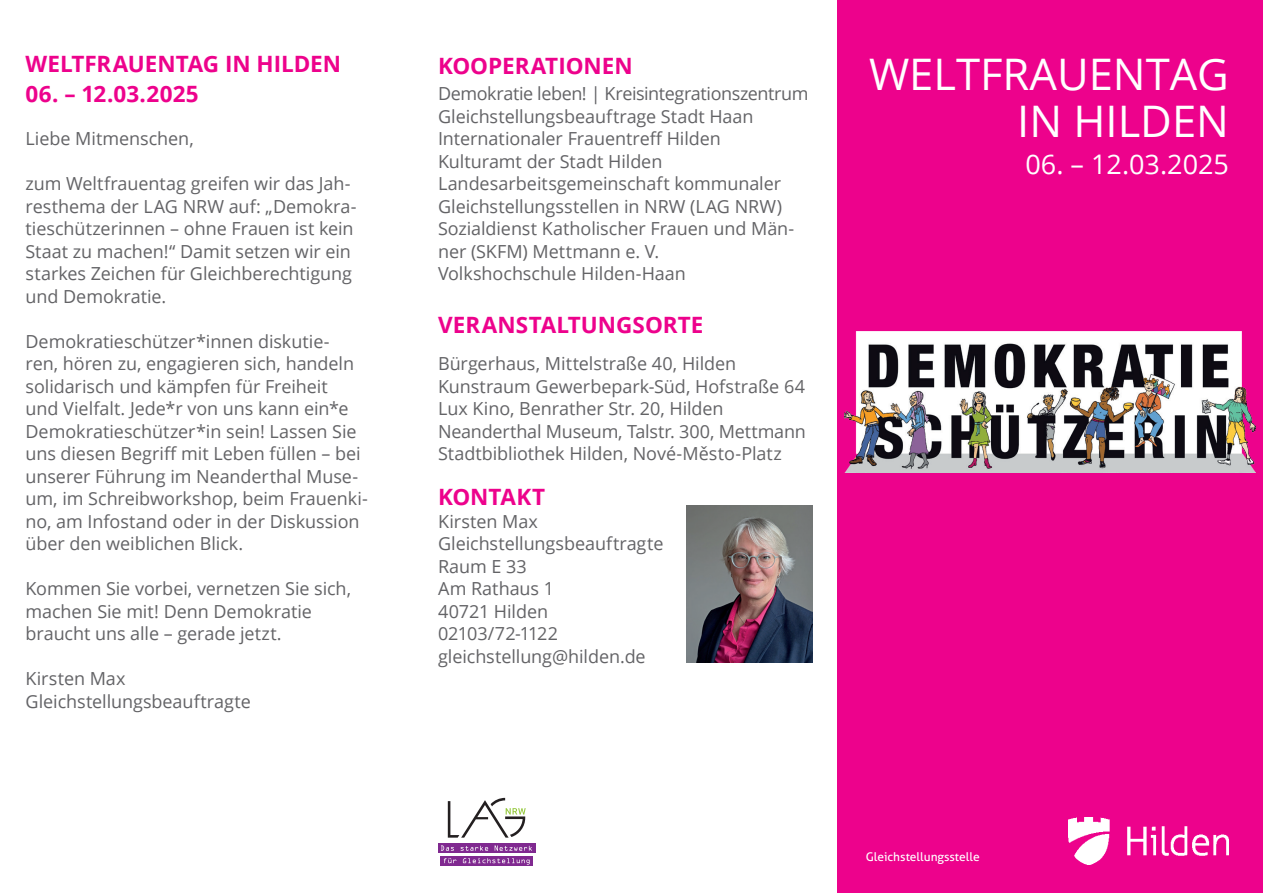
<style>
.page{position:relative;width:1263px;height:893px;background:#fff}
.page>*{position:absolute;margin:0;border:0;box-sizing:border-box;transform-origin:0 0}
.t1{font:43.5px/46.5px "Open Sans";color:#fff;text-align:right}
.t2{font:27px "Open Sans";color:#fff}
.t3{font:700 22.5px "Open Sans";color:#ed028c}
.t4{font:18px/22.5px "Open Sans";letter-spacing:-.005em;color:#636366}
.t5{font:12px "Aller";color:#fff}
</style>
<div class="page">
<div style="left:838px;top:0;width:425px;height:893px;background:#ed028c"></div>
<img style="left:687px;top:505px;width:125px;height:158px">
<img style="left:1068px;top:817px;width:161px;height:47px">
<div style="left:440px;top:856px;width:93px;height:9px;background:#802990"></div>
<svg style="left:444px;top:858px;width:12px;height:5px"></svg>
<svg style="left:463px;top:858px;width:67px;height:7px"></svg>
<div style="left:438px;top:844px;width:97px;height:9px;background:#802990"></div>
<svg style="left:441px;top:845px;width:13px;height:6px"></svg>
<svg style="left:460px;top:846px;width:28px;height:5px"></svg>
<svg style="left:495px;top:845px;width:37px;height:6px"></svg>
<svg style="left:448px;top:798px;width:78px;height:40px"></svg>
<img style="left:844px;top:332px;width:412px;height:140px">
<p class="t3" style="left:26px;top:48px;width:317px">WELTFRAUENTAG IN HILDEN</p>
<p class="t3" style="left:26px;top:78px;width:175px">06. – 12.03.2025</p>
<p class="t4" style="left:26px;top:127px;width:170px">Liebe Mitmenschen,</p>
<p class="t4" style="left:26px;top:172px;width:333px">zum Weltfrauentag greifen wir das Jah&shy;resthema der LAG NRW auf: „Demokra&shy;tieschützerinnen – ohne Frauen ist kein Staat zu machen!“ Damit setzen wir ein starkes Zeichen für Gleichberechtigung und Demokratie.</p>
<p class="t4" style="left:26px;top:330px;width:344px">Demokratieschützer*innen diskutie-<br>ren, hören zu, engagieren sich, handeln solidarisch und kämpfen für Freiheit<br>und Vielfalt. Jede*r von uns kann ein*e Demokratieschützer*in sein! Lassen Sie uns diesen Begriff mit Leben füllen – bei unserer Führung im Neanderthal Muse&shy;um, im Schreibworkshop, beim Frauenki&shy;no, am Infostand oder in der Diskussion über den weiblichen Blick.</p>
<p class="t4" style="left:26px;top:577px;width:327px">Kommen Sie vorbei, vernetzen Sie sich, machen Sie mit! Denn Demokratie braucht uns alle – gerade jetzt.</p>
<p class="t4" style="left:26px;top:667px;width:227px">Kirsten Max<br>Gleichstellungsbeauftragte</p>
<p class="t3" style="left:438px;top:50px;width:196px">KOOPERATIONEN</p>
<p class="t4" style="left:438px;top:82px;width:372px">Demokratie leben! | Kreisintegrationszentrum Gleichstellungsbeauftrage Stadt Haan Internationaler Frauentreff Hilden Kulturamt der Stadt Hilden Landesarbeitsgemeinschaft kommunaler Gleichstellungsstellen in NRW (LAG NRW)<br>Sozialdienst Katholischer Frauen und Män&shy;ner (SKFM) Mettmann e. V.<br>Volkshochschule Hilden-Haan</p>
<p class="t3" style="left:438px;top:309px;width:267px">VERANSTALTUNGSORTE</p>
<p class="t4" style="left:438px;top:352px;width:369px">Bürgerhaus, Mittelstraße 40, Hilden Kunstraum Gewerbepark-Süd, Hofstraße 64<br>Lux Kino, Benrather Str. 20, Hilden Neanderthal Museum, Talstr. 300, Mettmann Stadtbibliothek Hilden, Nové-Město-Platz</p>
<p class="t3" style="left:438px;top:481px;width:109px">KONTAKT</p>
<p class="t4" style="left:438px;top:510px;width:227px">Kirsten Max<br>Gleichstellungsbeauftragte<br>Raum E 33<br>Am Rathaus 1<br>40721 Hilden<br>02103/72-1122 gleichstellung@hilden.de</p>
<h1 class="t1" style="left:869px;top:50px;width:361px">WELTFRAUENTAG<br>IN HILDEN</h1>
<h2 class="t2" style="left:1025px;top:146px;width:205px">06. – 12.03.2025</h2>
<p class="t5" style="left:866px;top:850px;width:115px">Gleichstellungsstelle</p>
</div>
